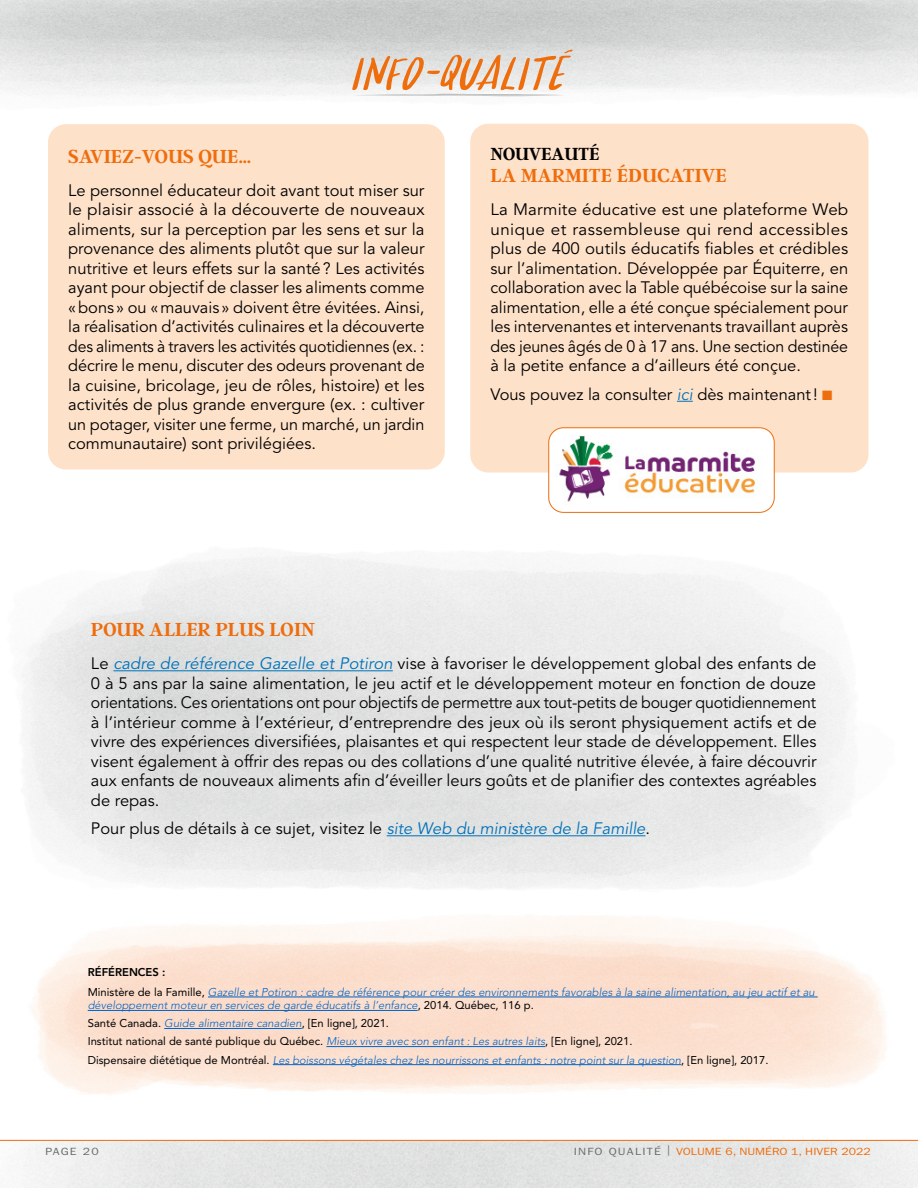
<style>
.page{position:relative;width:918px;height:1188px;background:#fff}
.page>*{position:absolute;margin:0;border:0;box-sizing:border-box;transform-origin:0 0}
.t1{font:57.15px "Aerostat";letter-spacing:.02em;color:#ee6d0d}
.t2{font:600 21px "Argent CF";color:#ee6d0d}
.H3{font:600 19.5px "Argent CF";letter-spacing:-.01em;color:#000}
.t3{font:16.5px/19.5px "Avenir LT Std";color:#000;text-align:justify}
.t4{font:italic 300 11.25px/13.5px "Avenir LT Std";color:#0063c5}
.t5{font:11.25px "Avenir LT Std";color:#000}
.t6{font:800 11.25px "Avenir LT Std";color:#000}
.t7{font:10.5px "ITC Franklin Gothic Std";color:#ee6d0d;scale:1.16 1}
.t8{font:10.5px "ITC Franklin Gothic Std";letter-spacing:.095em;color:#6a6c6c;scale:1.16 1}
.s1{font-style:italic;color:#0072b8}
.s2{color:#ee6d0d}
.s3{font-weight:400;font-style:normal;color:#000}
.s4{font-weight:300;font-style:italic;color:#0063c5}
.s5{color:#6a6c6c}
</style>
<div class="page">
<hr style="left:0;top:1140px;width:918px;height:1px;background:#ee6d0d">
<img style="left:0;top:0;width:918px;height:83px">
<svg style="left:351px;top:94px;width:216px;height:2px"></svg>
<svg style="left:564px;top:50px;width:9px;height:3px"></svg>
<div style="left:48px;top:124px;width:397px;height:345px;background:#fee1c9;border-radius:18px"></div>
<hr style="left:208px;top:997px;width:610px;height:1px;background:#0063c5">
<hr style="left:88px;top:1010px;width:330px;height:1px;background:#0063c5">
<hr style="left:164px;top:1028px;width:138px;height:1px;background:#0063c5">
<hr style="left:326px;top:1046px;width:219px;height:1px;background:#0063c5">
<hr style="left:273px;top:1064px;width:408px;height:1px;background:#0063c5">
<div style="left:470px;top:124px;width:398px;height:348px;background:#fee1c9;border-radius:18px"></div>
<svg style="left:677px;top:401px;width:16px;height:1px"></svg>
<hr style="left:113px;top:670px;width:280px;height:1px;background:#0072b8">
<hr style="left:387px;top:835px;width:258px;height:1px;background:#0072b8">
<img style="left:550px;top:429px;width:223px;height:82px">
<div style="left:548px;top:427px;width:227px;height:86px;border:1px solid #ee6d0d;border-radius:15px"></div>
<h1 class="t1" style="left:352px;top:47px;width:215px">INFO-QUALITE</h1>
<h2 class="t2" style="left:68px;top:144px;width:185px">SAVIEZ-VOUS QUE…</h2>
<p class="t3" style="left:68px;top:181px;width:358px">Le personnel éducateur doit avant tout miser sur le plaisir associé à la découverte de nouveaux aliments, sur la perception par les sens et sur la provenance des aliments plutôt que sur la valeur nutritive et leurs effets sur la santé? Les activités ayant pour objectif de classer les aliments comme «bons » ou «mauvais » doivent être évitées. Ainsi, la réalisation d’activités culinaires et la découverte des aliments à travers les activités quotidiennes (ex. : décrire le menu, discuter des odeurs provenant de la cuisine, bricolage, jeu de rôles, histoire) et les activités de plus grande envergure (ex. : cultiver un potager, visiter une ferme, un marché, un jardin communautaire) sont privilégiées.</p>
<p class="H3" style="left:491px;top:142px;width:111px">NOUVEAUTÉ</p>
<h2 class="t2" style="left:490px;top:163px;width:238px">LA MARMITE ÉDUCATIVE</h2>
<p class="t3" style="left:490px;top:200px;width:359px">La Marmite éducative est une plateforme Web unique et rassembleuse qui rend accessibles plus de 400 outils éducatifs fiables et crédibles sur l’alimentation. Développée par Équiterre, en collaboration avec la Table québécoise sur la saine alimentation, elle a été conçue spécialement pour les intervenantes et intervenants travaillant auprès des jeunes âgés de 0 à 17 ans. Une section destinée à la petite enfance a d’ailleurs été conçue.</p>
<p class="t3" style="left:490px;top:385px;width:344px">Vous pouvez la consulter <span class="s1">ici</span> dès maintenant! <span class="s2">■</span></p>
<h2 class="t2" style="left:91px;top:617px;width:226px">POUR ALLER PLUS LOIN</h2>
<p class="t3" style="left:91px;top:654px;width:727px">Le <span class="s1">cadre de référence Gazelle et Potiron</span> vise à favoriser le développement global des enfants de 0 à 5 ans par la saine alimentation, le jeu actif et le développement moteur en fonction de douze orientations. Ces orientations ont pour objectifs de permettre aux tout-petits de bouger quotidiennement à l’intérieur comme à l’extérieur, d’entreprendre des jeux où ils seront physiquement actifs et de vivre des expériences diversifiées, plaisantes et qui respectent leur stade de développement. Elles visent également à offrir des repas ou des collations d’une qualité nutritive élevée, à faire découvrir aux enfants de nouveaux aliments afin d’éveiller leurs goûts et de planifier des contextes agréables de repas.</p>
<p class="t3" style="left:91px;top:819px;width:561px">Pour plus de détails à ce sujet, visitez le <span class="s1">site Web du ministère de la Famille</span>.</p>
<p class="t6" style="left:88px;top:965px;width:79px">RÉFÉRENCES :</p>
<p class="t4" style="left:88px;top:985px;width:729px"><span class="s3">Ministère de la Famille,</span> Gazelle et Potiron : cadre de référence pour créer des environnements favorables à la saine alimentation, au jeu actif et au développement moteur en services de garde éducatifs à l’enfance<span class="s3">, 2014. Québec, 116 p.</span></p>
<p class="t5" style="left:88px;top:1017px;width:303px">Santé Canada. <span class="s4">Guide alimentaire canadien</span>, [En ligne], 2021.</p>
<p class="t5" style="left:88px;top:1035px;width:546px">Institut national de santé publique du Québec. <span class="s4">Mieux vivre avec son enfant : Les autres laits</span>, [En ligne], 2021.</p>
<p class="t4" style="left:88px;top:1053px;width:682px"><span class="s3">Dispensaire diététique de Montréal.</span> Les boissons végétales chez les nourrissons et enfants : notre point sur la question<span class="s3">, [En ligne], 2017.</span></p>
<p class="t8" style="left:45px;top:1145px;width:48px">PAGE 20</p>
<p class="t7" style="left:574px;top:1145px;width:258px"><span class="s5">INFO QUALITÉ |</span> VOLUME 6, NUMÉRO 1, HIVER 2022</p>
</div>
